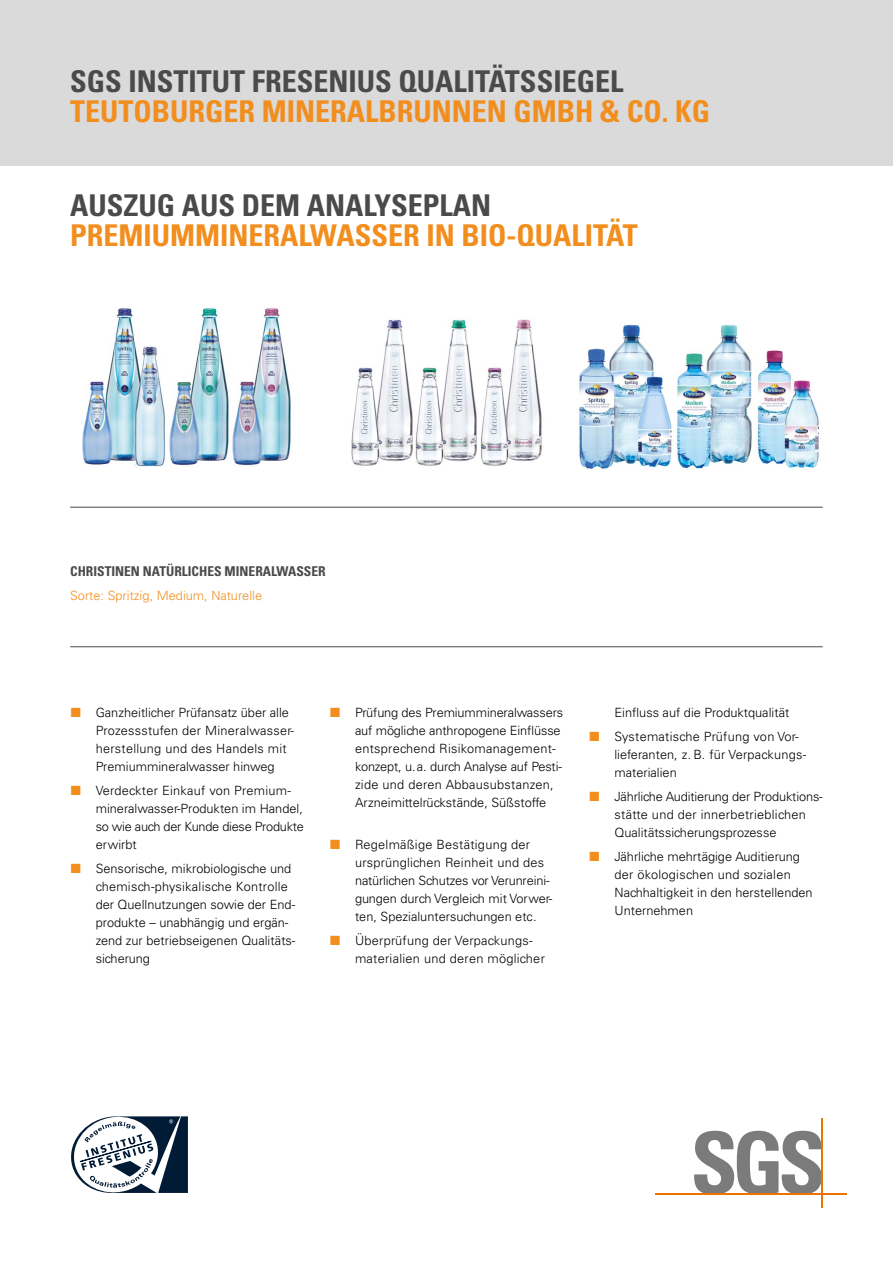
<style>
.page{position:relative;width:893px;height:1263px;background:#fff}
.page>*{position:absolute;margin:0;border:0;box-sizing:border-box;transform-origin:0 0}
.Headline_22_22{font:700 condensed 30px/30px "Univers LT Std";color:#f28e1e}
.Headline_18_18{font:700 condensed 30px "Univers LT Std";color:#4a4a49}
.Headline_18_18-2{font:700 condensed 30px "Univers LT Std";color:#f28e1e}
.Subline{font:700 condensed 13.5px "Univers LT Std";color:#4a4a49}
.t1{font:300 12.75px/18px "Univers LT Std";color:#000}
.t2{font:300 12.75px/18px "Univers LT Std";letter-spacing:.02em;color:#000}
.Copy_Liste{font:300 12.75px "Univers LT Std";color:#f28e1e}
.s1{color:#4a4a49}
</style>
<div class="page">
<div style="left:0;top:0;width:893px;height:166px;background:#dadada"></div>
<svg style="left:694px;top:1131px;width:127px;height:62px"></svg>
<hr style="left:655px;top:1193px;width:192px;height:2px;background:#ee7203">
<hr style="left:821px;top:1118px;width:2px;height:90px;background:#ee7203">
<svg style="left:71px;top:1116px;width:117px;height:77px"></svg>
<hr style="left:70px;top:646px;width:753px;height:1px;background:#4a4a49">
<hr style="left:70px;top:507px;width:753px;height:1px;background:#4a4a49">
<img style="left:82px;top:308px;width:209px;height:159px">
<img style="left:351px;top:319px;width:62px;height:147px">
<img style="left:579px;top:324px;width:240px;height:145px">
<img style="left:415px;top:319px;width:127px;height:147px">
<p class="Headline_18_18" style="left:70px;top:63px;width:555px">SGS INSTITUT FRESENIUS QUALITÄTSSIEGEL</p>
<p class="Headline_18_18-2" style="left:70px;top:93px;width:642px">TEUTOBURGER MINERALBRUNNEN GMBH &amp; CO. KG</p>
<p class="Headline_22_22" style="left:70px;top:190px;width:569px"><span class="s1">AUSZUG AUS DEM ANALYSEPLAN<br></span>PREMIUMMINERALWASSER IN BIO-QUALITÄT</p>
<p class="Subline" style="left:70px;top:562px;width:257px">CHRISTINEN NATÜRLICHES MINERALWASSER</p>
<p class="Copy_Liste" style="left:70px;top:588px;width:193px">Sorte: Spritzig, Medium, Naturelle</p>
<p class="t1" style="left:96px;top:704px;width:200px">Ganzheitlicher Prüfansatz über alle Prozessstufen der Mineralwasser&shy;herstellung und des Handels mit Premiummineralwasser hinweg</p>
<p class="t1" style="left:96px;top:782px;width:210px">Verdeckter Einkauf von Premium&shy;mineralwasser-Produkten im Handel, so wie auch der Kunde diese Produkte erwirbt</p>
<p class="t1" style="left:96px;top:860px;width:201px">Sensorische, mikrobiologische und chemisch-physikalische Kontrolle der Quellnutzungen sowie der End&shy;produkte – unabhängig und ergän&shy;zend zur betriebseigenen Qualitäts&shy;sicherung</p>
<p class="t1" style="left:355px;top:704px;width:210px">Prüfung des Premiummineralwassers auf mögliche anthropogene Einflüsse entsprechend Risikomanagement&shy;konzept, u.a. durch Analyse auf Pesti&shy;zide und deren Abbausubstanzen, Arzneimittelrückstände, Süßstoffe</p>
<p class="t1" style="left:355px;top:836px;width:199px">Regelmäßige Bestätigung der ursprünglichen Reinheit und des natürlichen Schutzes vor Verunreini&shy;gungen durch Vergleich mit Vorwer&shy;ten, Spezialuntersuchungen etc.</p>
<p class="t2" style="left:355px;top:932px;width:191px">Überprüfung der Verpackungs&shy;materialien und deren möglicher</p>
<p class="t1" style="left:614px;top:704px;width:176px">Einfluss auf die Produktqualität</p>
<p class="t1" style="left:614px;top:728px;width:191px">Systematische Prüfung von Vor-- lieferanten, z. B. für Verpackungs-- materialien</p>
<p class="t1" style="left:614px;top:788px;width:210px">Jährliche Auditierung der Produktions&shy;stätte und der innerbetrieblichen<br>Qualitätssicherungsprozesse</p>
<p class="t1" style="left:614px;top:848px;width:200px">Jährliche mehrtägige Auditierung der ökologischen und sozialen<br>Nachhaltigkeit in den herstellenden<br>Unternehmen</p>
</div>
